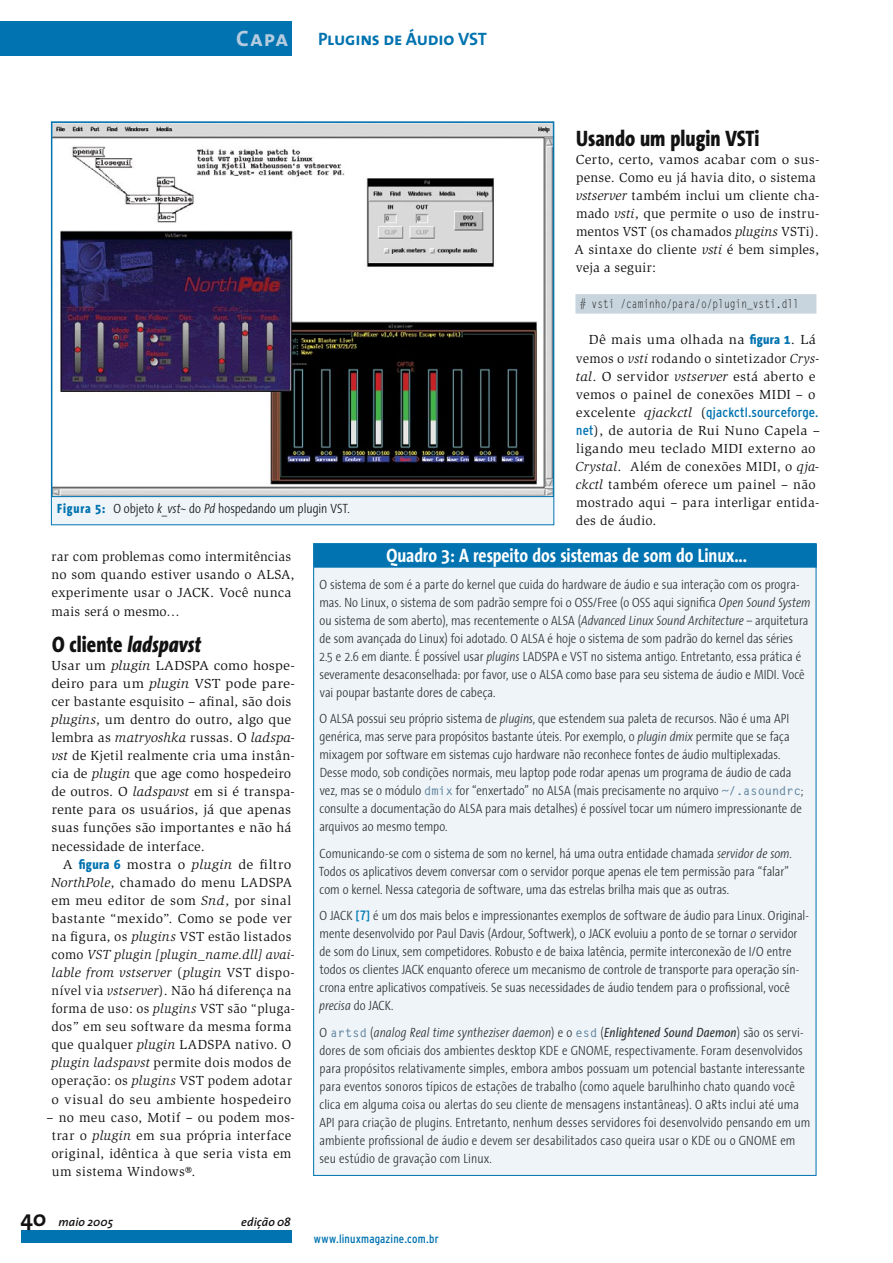
<style>
.page{position:relative;width:893px;height:1263px;background:#fff}
.page>*{position:absolute;margin:0;border:0;box-sizing:border-box;transform-origin:0 0}
.subtitle{font:800 22.5px "The Sans Condensed";color:#121212}
.subtitle-2{font:italic 800 22.5px "The Sans Condensed";color:#121212}
.t1{font:22.5px "The Sans Bold Caps";color:#b5cce0}
.t2{font:700 22.5px "The Sans";color:#121212}
.title_box{font:700 19.5px "The Sans Condensed";letter-spacing:-.005em;color:#fff}
.t3{font:18px "The Sans Bold Caps";letter-spacing:-.015em;color:#0073b0}
.paragraph_box{font:300 13.5px/18px "The Sans Condensed";color:#303232}
.paragraph{font:13.5px/18px "Slimbach";letter-spacing:.025em;color:#121212;text-align:center;scale:1.05 1}
.paragraph_one{font:13.5px/18px "Slimbach";letter-spacing:.015em;color:#121212;scale:1.05 1}
.paragraph-2{font:13.5px/18px "Slimbach";letter-spacing:.025em;color:#121212}
.paragraph_one-2{font:13.5px/18px "Slimbach";letter-spacing:.015em;color:#121212;scale:1.04 1}
.t4{font:300 13.5px "The Sans Condensed";color:#121212}
.codelist{font:12px "Gothic Looser";color:#121212;scale:.8 1}
.t5{font:condensed 12px "Interstate";letter-spacing:.015em;color:#0073b0}
.t6{font:italic 600 12px "The Sans";letter-spacing:.01em;color:#121212}
.s1{font-weight:800;color:#0073b0}
.s2{font-style:italic}
.s3{font-family:"The Sans Condensed";font-weight:800;color:#0073b0}
.s4{font-family:"Interstate";font-stretch:condensed;color:#0073b0}
.s5{font-style:normal}
.s6{font-family:"Gothic Looser";font-weight:700;font-size:12px;color:#577c98}
.s7{font-family:"Interstate";font-weight:400;font-stretch:condensed;color:#007ab5}
.s8{font-weight:400;font-style:italic}
</style>
<div class="page">
<div style="left:575px;top:294px;width:241px;height:20px;background:#c8d5de"></div>
<svg style="left:51px;top:121px;width:504px;height:404px"></svg>
<div style="left:314px;top:544px;width:502px;height:631px;background:#eff4f8"></div>
<div style="left:314px;top:544px;width:503px;height:24px;background:#0073b0"></div>
<div style="left:0;top:21px;width:292px;height:34px;background:#0073b0"></div>
<div style="left:21px;top:1230px;width:271px;height:13px;background:#0073b0"></div>
<h1 class="t1" style="left:236px;top:20px;width:54px">Capa</h1>
<h3 class="t3" style="left:318px;top:24px;width:170px">Plugins de Áudio VST</h3>
<p class="t4" style="left:57px;top:498px;width:294px"><span class="s1">Figura 5:</span> O objeto <span class="s2">k_vst~</span> do <span class="s2">Pd</span> hospedando um plugin VST.</p>
<p class="subtitle" style="left:576px;top:125px;width:185px">Usando um plugin VSTi</p>
<p class="paragraph_one-2" style="left:574px;top:150px;width:237px">Certo, certo, vamos acabar com o sus&shy;pense. Como eu já havia dito, o sistema <span class="s2">vstserver</span> também inclui um cliente cha&shy;mado <span class="s2">vsti</span>, que permite o uso de instru&shy;mentos VST (os chamados <span class="s2">plugins</span> VSTi).<br>A sintaxe do cliente <span class="s2">vsti</span> é bem simples, veja a seguir:</p>
<p class="codelist" style="left:580px;top:296px;width:275px"># vsti /caminho/para/o/plugin_vsti.dll</p>
<p class="paragraph" style="left:575px;top:331px;width:234px;text-align:left;text-indent:13px">Dê mais uma olhada na <span class="s3">figura 1</span>. Lá vemos o <span class="s2">vsti</span> rodando o sintetizador <span class="s2">Crys&shy;tal</span>. O servidor <span class="s2">vstserver</span> está aberto e vemos o painel de conexões MIDI – o excelente <span class="s2">qjackctl</span> (<span class="s4">qjackctl.sourceforge. net</span>), de autoria de Rui Nuno Capela – ligando meu teclado MIDI externo ao <span class="s2">Crystal</span>. Além de conexões MIDI, o <span class="s2">qja&shy;ckctl</span> também oferece um painel – não mostrado aqui – para interligar entida&shy;des de áudio.</p>
<p class="paragraph-2" style="left:51px;top:548px;width:245px">rar com problemas como intermitências no som quando estiver usando o ALSA, experimente usar o JACK. Você nunca mais será o mesmo…</p>
<p class="subtitle-2" style="left:52px;top:631px;width:151px"><span class="s5">O cliente</span> ladspavst</p>
<p class="paragraph_one" style="left:51px;top:656px;width:234px">Usar um <span class="s2">plugin</span> LADSPA como hospe&shy;deiro para um <span class="s2">plugin</span> VST pode pare&shy;cer bastante esquisito – afinal, são dois <span class="s2">plugins</span>, um dentro do outro, algo que lembra as <span class="s2">matryoshka</span> russas. O <span class="s2">ladspa&shy;vst</span> de Kjetil realmente cria uma instân&shy;cia de <span class="s2">plugin</span> que age como hospedeiro de outros. O <span class="s2">ladspavst</span> em si é transpa&shy;rente para os usuários, já que apenas suas funções são importantes e não há necessidade de interface.</p>
<p class="paragraph" style="left:51px;top:855px;width:234px">A <span class="s3">figura 6</span> mostra o <span class="s2">plugin</span> de filtro <span class="s2">NorthPole</span>, chamado do menu LADSPA em meu editor de som <span class="s2">Snd</span>, por sinal bastante “mexido”. Como se pode ver na figura, os <span class="s2">plugins</span> VST estão listados como <span class="s2">VST plugin [plugin_name.dll] avai&shy;lable from vstserver</span> (<span class="s2">plugin</span> VST dispo&shy;nível via <span class="s2">vstserver</span>). Não há diferença na forma de uso: os <span class="s2">plugins</span> VST são “pluga&shy;dos” em seu software da mesma forma que qualquer <span class="s2">plugin</span> LADSPA nativo. O <span class="s2">plugin ladspavst</span> permite dois modos de operação: os <span class="s2">plugins</span> VST podem adotar o visual do seu ambiente hospedeiro</p>
<p class="paragraph-2" style="left:51px;top:1108px;width:245px;text-indent:-5px">– no meu caso, Motif – ou podem mos&shy;trar o <span class="s2">plugin</span> em sua própria interface original, idêntica à que seria vista em um sistema Windows®.</p>
<h1 class="t2" style="left:21px;top:1199px;width:28px">40</h1>
<p class="t6" style="left:58px;top:1212px;width:56px">maio 2005</p>
<p class="t6" style="left:241px;top:1212px;width:51px">edição 08</p>
<p class="title_box" style="left:387px;top:539px;width:362px">Quadro 3: A respeito dos sistemas de som do Linux...</p>
<p class="paragraph_box" style="left:319px;top:575px;width:493px">O sistema de som é a parte do kernel que cuida do hardware de áudio e sua interação com os progra&shy;mas. No Linux, o sistema de som padrão sempre foi o OSS/Free (o OSS aqui significa <span class="s2">Open Sound System </span>ou sistema de som aberto), mas recentemente o ALSA (<span class="s2">Advanced Linux Sound Architecture</span> – arquitetura de som avançada do Linux) foi adotado. O ALSA é hoje o sistema de som padrão do kernel das séries<br>2.5 e 2.6 em diante. É possível usar <span class="s2">plugins</span> LADSPA e VST no sistema antigo. Entretanto, essa prática é severamente desaconselhada: por favor, use o ALSA como base para seu sistema de áudio e MIDI. Você vai poupar bastante dores de cabeça.</p>
<p class="paragraph_box" style="left:319px;top:709px;width:486px">O ALSA possui seu próprio sistema de <span class="s2">plugins</span>, que estendem sua paleta de recursos. Não é uma API genérica, mas serve para propósitos bastante úteis. Por exemplo, o <span class="s2">plugin dmix</span> permite que se faça mixagem por software em sistemas cujo hardware não reconhece fontes de áudio multiplexadas.<br>Desse modo, sob condições normais, meu laptop pode rodar apenas um programa de áudio de cada vez, mas se o módulo <span class="s6">dmix</span> for “enxertado” no ALSA (mais precisamente no arquivo <span class="s6">~/.asoundrc</span>; consulte a documentação do ALSA para mais detalhes) é possível tocar um número impressionante de arquivos ao mesmo tempo.</p>
<p class="paragraph_box" style="left:319px;top:844px;width:474px">Comunicando-se com o sistema de som no kernel, há uma outra entidade chamada <span class="s2">servidor de som</span>.<br>Todos os aplicativos devem conversar com o servidor porque apenas ele tem permissão para “falar” com o kernel. Nessa categoria de software, uma das estrelas brilha mais que as outras.</p>
<p class="paragraph_box" style="left:319px;top:906px;width:491px">O JACK <span class="s7">[7]</span> é um dos mais belos e impressionantes exemplos de software de áudio para Linux. Original&shy;mente desenvolvido por Paul Davis (Ardour, Softwerk), o JACK evoluiu a ponto de se tornar <span class="s2">o</span> servidor de som do Linux, sem competidores. Robusto e de baixa latência, permite interconexão de I/O entre todos os clientes JACK enquanto oferece um mecanismo de controle de transporte para operação sín&shy;crona entre aplicativos compatíveis. Se suas necessidades de áudio tendem para o profissional, você <span class="s2">precisa</span> do JACK.</p>
<p class="paragraph_box" style="left:319px;top:1023px;width:492px">O <span class="s6">artsd</span> (<span class="s2">analog Real time syntheziser daemon</span>) e o <span class="s6">esd</span> (<span class="s8">Enlightened Sound Daemon</span>) são os servi&shy;dores de som oficiais dos ambientes desktop KDE e GNOME, respectivamente. Foram desenvolvidos para propósitos relativamente simples, embora ambos possuam um potencial bastante interessante para eventos sonoros típicos de estações de trabalho (como aquele barulhinho chato quando você clica em alguma coisa ou alertas do seu cliente de mensagens instantâneas). O aRts inclui até uma API para criação de plugins. Entretanto, nenhum desses servidores foi desenvolvido pensando em um ambiente profissional de áudio e devem ser desabilitados caso queira usar o KDE ou o GNOME em seu estúdio de gravação com Linux.</p>
<p class="t5" style="left:314px;top:1232px;width:126px">www.linuxmagazine.com.br</p>
</div>
